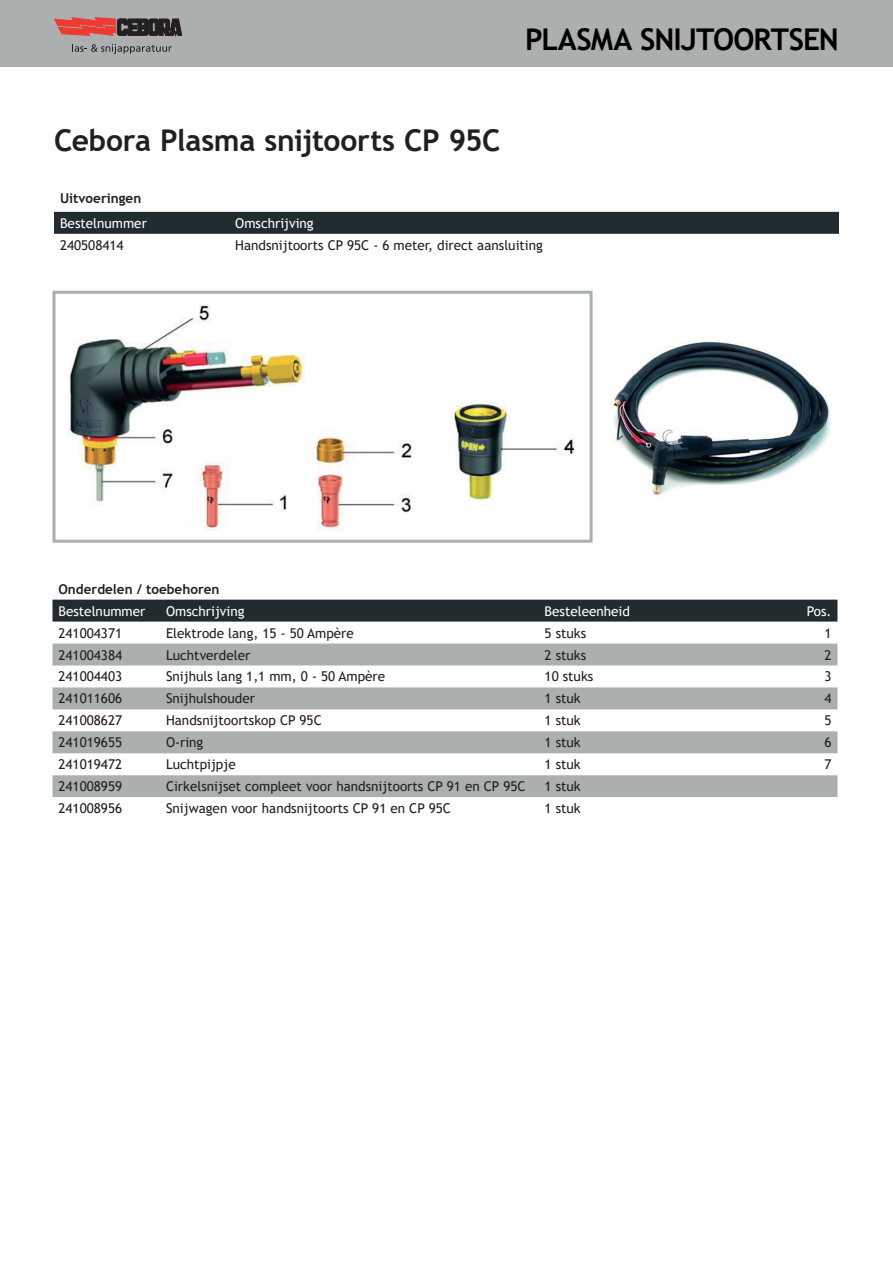
<style>
.page{position:relative;width:893px;height:1263px;background:#fff}
.page>*{position:absolute;margin:0;border:0;box-sizing:border-box;transform-origin:0 0}
.t1{font:700 30px "Trebuchet MS";letter-spacing:-.015em;color:#231f20}
.t2{font:700 30px "Trebuchet MS";letter-spacing:-.03em;color:#000001}
.t3{font:13.5px "Trebuchet MS";color:#231f20}
.t4{font:13.5px "Trebuchet MS";color:#fff}
.t5{font:700 13.5px "Trebuchet MS";color:#231f20}
</style>
<div class="page">
<div style="left:0;top:0;width:893px;height:67px;background:#abafb0"></div>
<div style="left:54px;top:212px;width:785px;height:22px;background:#222c30"></div>
<div style="left:52px;top:600px;width:785px;height:22px;background:#222c30"></div>
<div style="left:52px;top:643px;width:785px;height:22px;background:#abafb0"></div>
<div style="left:52px;top:687px;width:785px;height:22px;background:#abafb0"></div>
<div style="left:52px;top:731px;width:785px;height:22px;background:#abafb0"></div>
<div style="left:52px;top:775px;width:785px;height:22px;background:#abafb0"></div>
<img style="left:67px;top:305px;width:508px;height:226px">
<div style="left:52px;top:291px;width:541px;height:252px;border:3px solid #abafb0"></div>
<img style="left:611px;top:341px;width:220px;height:157px">
<svg style="left:54px;top:17px;width:128px;height:19px"></svg>
<svg style="left:72px;top:44px;width:100px;height:10px"></svg>
<h1 class="t2" style="left:525px;top:20px;width:315px">PLASMA SNIJTOORTSEN</h1>
<h1 class="t1" style="left:54px;top:121px;width:448px">Cebora Plasma snijtoorts CP 95C</h1>
<p class="t5" style="left:60px;top:189px;width:83px">Uitvoeringen</p>
<p class="t4" style="left:60px;top:214px;width:88px">Bestelnummer</p>
<p class="t4" style="left:235px;top:214px;width:80px">Omschrijving</p>
<p class="t3" style="left:60px;top:236px;width:65px">240508414</p>
<p class="t3" style="left:235px;top:236px;width:309px">Handsnijtoorts CP 95C - 6 meter, direct aansluiting</p>
<p class="t5" style="left:58px;top:580px;width:163px">Onderdelen / toebehoren</p>
<p class="t4" style="left:58px;top:602px;width:88px">Bestelnummer</p>
<p class="t4" style="left:166px;top:602px;width:80px">Omschrijving</p>
<p class="t4" style="left:545px;top:602px;width:87px">Besteleenheid</p>
<p class="t4" style="left:807px;top:602px;width:26px">Pos.</p>
<p class="t3" style="left:58px;top:624px;width:65px">241004371</p>
<p class="t3" style="left:166px;top:624px;width:189px">Elektrode lang, 15 - 50 Ampère</p>
<p class="t3" style="left:545px;top:624px;width:43px">5 stuks</p>
<p class="t3" style="left:824px;top:624px;width:9px">1</p>
<p class="t3" style="left:58px;top:646px;width:65px">241004384</p>
<p class="t3" style="left:166px;top:646px;width:86px">Luchtverdeler</p>
<p class="t3" style="left:545px;top:646px;width:43px">2 stuks</p>
<p class="t3" style="left:824px;top:646px;width:9px">2</p>
<p class="t3" style="left:58px;top:668px;width:65px">241004403</p>
<p class="t3" style="left:166px;top:668px;width:221px">Snijhuls lang 1,1 mm, 0 - 50 Ampère</p>
<p class="t3" style="left:545px;top:668px;width:50px">10 stuks</p>
<p class="t3" style="left:824px;top:668px;width:9px">3</p>
<p class="t3" style="left:58px;top:690px;width:65px">241011606</p>
<p class="t3" style="left:166px;top:690px;width:90px">Snijhulshouder</p>
<p class="t3" style="left:545px;top:690px;width:38px">1 stuk</p>
<p class="t3" style="left:824px;top:690px;width:9px">4</p>
<p class="t3" style="left:58px;top:712px;width:65px">241008627</p>
<p class="t3" style="left:166px;top:712px;width:157px">Handsnijtoortskop CP 95C</p>
<p class="t3" style="left:545px;top:712px;width:38px">1 stuk</p>
<p class="t3" style="left:824px;top:712px;width:9px">5</p>
<p class="t3" style="left:58px;top:734px;width:65px">241019655</p>
<p class="t3" style="left:166px;top:734px;width:39px">O-ring</p>
<p class="t3" style="left:545px;top:734px;width:38px">1 stuk</p>
<p class="t3" style="left:824px;top:734px;width:9px">6</p>
<p class="t3" style="left:58px;top:756px;width:65px">241019472</p>
<p class="t3" style="left:166px;top:756px;width:71px">Luchtpijpje</p>
<p class="t3" style="left:545px;top:756px;width:38px">1 stuk</p>
<p class="t3" style="left:824px;top:756px;width:9px">7</p>
<p class="t3" style="left:58px;top:778px;width:65px">241008959</p>
<p class="t3" style="left:166px;top:778px;width:361px">Cirkelsnijset compleet voor handsnijtoorts CP 91 en CP 95C</p>
<p class="t3" style="left:545px;top:778px;width:38px">1 stuk</p>
<p class="t3" style="left:58px;top:800px;width:65px">241008956</p>
<p class="t3" style="left:166px;top:800px;width:286px">Snijwagen voor handsnijtoorts CP 91 en CP 95C</p>
<p class="t3" style="left:545px;top:800px;width:38px">1 stuk</p>
</div>
